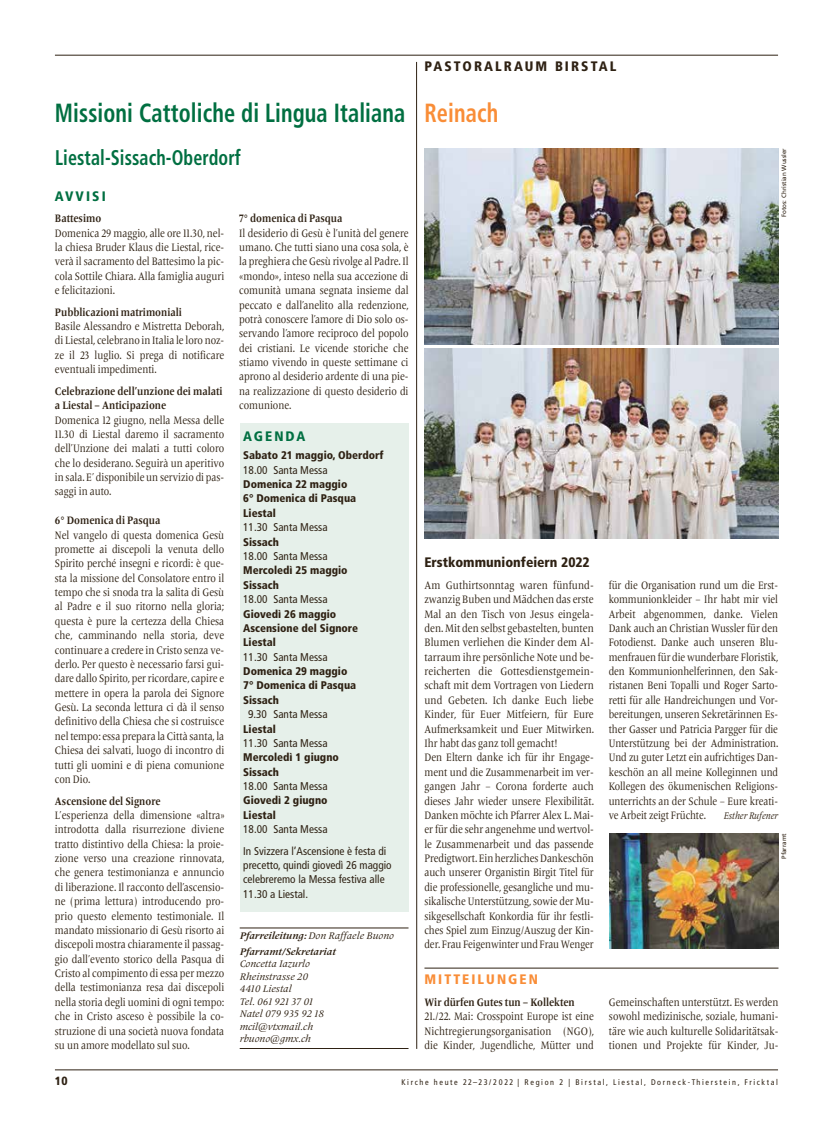
<style>
.page{position:relative;width:833px;height:1134px;background:#fff}
.page>*{position:absolute;margin:0;border:0;box-sizing:border-box;transform-origin:0 0}
.t1{font:700 condensed 26.25px "Frutiger";letter-spacing:.005em;color:#006f41;scale:.85 1}
.t2{font:700 condensed 26.25px "Frutiger";letter-spacing:.005em;color:#f98d37;scale:.85 1}
.t3{font:700 condensed 21.25px "Frutiger";letter-spacing:.005em;color:#006f41;scale:.85 1}
.t4{font:900 condensed 13.75px "Frutiger";color:#2e2113}
.t5{font:900 condensed 13.75px "Frutiger";letter-spacing:.15em;color:#2e2113}
.t6{font:900 condensed 13.75px "Frutiger";letter-spacing:.15em;color:#006f41}
.t7{font:900 condensed 13.75px "Frutiger";letter-spacing:.15em;color:#f98d37}
.t8{font:900 condensed 11.88px "Frutiger";color:#2e2113}
.t9{font:11.25px/14.4px "Frutiger Serif LT Pro";letter-spacing:-.005em;color:#2e2113;text-align:justify;scale:.85 1}
.t10{font:11.25px/14.4px "Frutiger Serif LT Pro";letter-spacing:-.005em;color:#2e2113;scale:.86 1}
.t11{font:11.25px/14.4px "Frutiger Serif LT Pro";letter-spacing:-.005em;color:#2e2113;text-align:justify;scale:.84 1}
.t12{font:condensed 11.25px/14.4px "Frutiger";color:#2e2113}
.t13{font:700 11.25px/14.4px "Frutiger Serif LT Pro";color:#2e2113;scale:.85 1}
.t14{font:900 condensed 11.12px/14.4px "Frutiger";color:#2e2113}
.t15{font:italic 10px/12.5px "Frutiger Serif LT Pro";color:#2e2113}
.t16{font:italic 700 10px/16px "Frutiger Serif LT Pro";color:#2e2113}
.t17{font:italic 10px "Frutiger Serif LT Pro";color:#2e2113;scale:.85 1}
.t18{font:condensed 8.12px "Frutiger";letter-spacing:.2em;color:#2e2113}
.t19{font:6.25px "Frutiger";color:#2e2113}
.s1{font-weight:400}
</style>
<div class="page">
<hr style="left:55px;top:1070px;width:723px;height:1px;background:#2e2113">
<div style="left:240px;top:423px;width:168px;height:489px;background:#e6f0ea"></div>
<img style="left:424px;top:148px;width:354px;height:196px">
<hr style="left:55px;top:55px;width:723px;height:1px;background:#2e2113">
<hr style="left:416px;top:62px;width:1px;height:987px;background:#2e2113">
<hr style="left:424px;top:968px;width:354px;height:1px;background:#2e2113">
<hr style="left:240px;top:928px;width:168px;height:1px;background:#2e2113">
<hr style="left:240px;top:1048px;width:168px;height:1px;background:#2e2113">
<img style="left:424px;top:348px;width:354px;height:190px">
<img style="left:609px;top:833px;width:169px;height:115px">
<h1 class="t1" style="left:55px;top:97px;width:414px">Missioni Cattoliche di Lingua Italiana</h1>
<h2 class="t3" style="left:55px;top:145px;width:220px">Liestal-Sissach-Oberdorf</h2>
<p class="t6" style="left:55px;top:188px;width:52px">AVVISI</p>
<p class="t13" style="left:55px;top:211px;width:56px">Battesimo</p>
<p class="t9" style="left:55px;top:226px;width:201px">Domenica 29 maggio, alle ore 11.30, nel&shy;la chiesa Bruder Klaus die Liestal, rice&shy;verà il sacramento del Battesimo la pic&shy;cola Sottile Chiara. Alla famiglia auguri e felicitazioni.</p>
<p class="t13" style="left:55px;top:305px;width:151px">Pubblicazioni matrimoniali</p>
<p class="t9" style="left:55px;top:319px;width:201px">Basile Alessandro e Mistretta Deborah, di Liestal, celebrano in Italia le loro noz&shy;ze il 23 luglio. Si prega di notificare eventuali impedimenti.</p>
<p class="t13" style="left:55px;top:384px;width:199px">Celebrazione dell’unzione dei malati a Liestal – Anticipazione</p>
<p class="t9" style="left:55px;top:413px;width:201px">Domenica 12 giugno, nella Messa delle 11.30 di Liestal daremo il sacramento dell’Unzione dei malati a tutti coloro che lo desiderano. Seguirà un aperitivo in sala. E’ disponibile un servizio di pas&shy;saggi in auto.</p>
<p class="t13" style="left:55px;top:513px;width:126px">6° Domenica di Pasqua</p>
<p class="t9" style="left:55px;top:528px;width:201px">Nel vangelo di questa domenica Gesù promette ai discepoli la venuta dello Spirito perché insegni e ricordi: è que&shy;sta la missione del Consolatore entro il tempo che si snoda tra la salita di Gesù al Padre e il suo ritorno nella gloria; questa è pure la certezza della Chiesa che, camminando nella storia, deve continuare a credere in Cristo senza ve&shy;derlo. Per questo è necessario farsi gui&shy;dare dallo Spirito, per ricordare, capire e mettere in opera la parola dei Signore Gesù. La seconda lettura ci dà il senso definitivo della Chiesa che si costruisce nel tempo: essa prepara la Città santa, la Chiesa dei salvati, luogo di incontro di tutti gli uomini e di piena comunione con Dio.</p>
<p class="t13" style="left:55px;top:794px;width:126px">Ascensione del Signore</p>
<p class="t9" style="left:55px;top:808px;width:201px">L’esperienza della dimensione «altra» introdotta dalla risurrezione diviene tratto distintivo della Chiesa: la proie&shy;zione verso una creazione rinnovata, che genera testimonianza e annuncio di liberazione. Il racconto dell’ascensio&shy;ne (prima lettura) introducendo pro&shy;prio questo elemento testimoniale. Il mandato missionario di Gesù risorto ai discepoli mostra chiaramente il passag&shy;gio dall’evento storico della Pasqua di Cristo al compimento di essa per mezzo della testimonianza resa dai discepoli nella storia degli uomini di ogni tempo: che in Cristo asceso è possibile la co&shy;struzione di una società nuova fondata su un amore modellato sul suo.</p>
<p class="t13" style="left:239px;top:211px;width:123px">7° domenica di Pasqua</p>
<p class="t9" style="left:239px;top:226px;width:201px">Il desiderio di Gesù è l’unità del genere umano. Che tutti siano una cosa sola, è la preghiera che Gesù rivolge al Padre. Il «mondo», inteso nella sua accezione di comunità umana segnata insieme dal peccato e dall’anelito alla redenzione, potrà conoscere l’amore di Dio solo os&shy;servando l’amore reciproco del popolo dei cristiani. Le vicende storiche che stiamo vivendo in queste settimane ci aprono al desiderio ardente di una pie&shy;na realizzazione di questo desiderio di comunione.</p>
<p class="t6" style="left:243px;top:428px;width:64px">AGENDA</p>
<p class="t14" style="left:243px;top:448px;width:142px">Sabato 21 maggio, Oberdorf</p>
<p class="t12" style="left:243px;top:463px;width:86px">18.00 Santa Messa</p>
<p class="t14" style="left:243px;top:477px;width:114px">Domenica 22 maggio<br>6° Domenica di Pasqua<br>Liestal</p>
<p class="t12" style="left:243px;top:520px;width:86px">11.30 Santa Messa</p>
<p class="t14" style="left:243px;top:534px;width:37px">Sissach</p>
<p class="t12" style="left:243px;top:549px;width:86px">18.00 Santa Messa</p>
<p class="t14" style="left:243px;top:563px;width:106px">Mercoledì 25 maggio<br>Sissach</p>
<p class="t12" style="left:243px;top:592px;width:86px">18.00 Santa Messa</p>
<p class="t14" style="left:243px;top:606px;width:116px">Giovedì 26 maggio<br>Ascensione del Signore<br>Liestal</p>
<p class="t12" style="left:243px;top:650px;width:86px">11.30 Santa Messa</p>
<p class="t14" style="left:243px;top:664px;width:114px">Domenica 29 maggio<br>7° Domenica di Pasqua<br>Sissach</p>
<p class="t12" style="left:248px;top:707px;width:81px">9.30 Santa Messa</p>
<p class="t14" style="left:243px;top:721px;width:34px">Liestal</p>
<p class="t12" style="left:243px;top:736px;width:86px">11.30 Santa Messa</p>
<p class="t14" style="left:243px;top:750px;width:97px">Mercoledì 1 giugno<br>Sissach</p>
<p class="t12" style="left:243px;top:779px;width:86px">18.00 Santa Messa</p>
<p class="t14" style="left:243px;top:793px;width:86px">Giovedì 2 giugno<br>Liestal</p>
<p class="t12" style="left:243px;top:818px;width:145px;line-height:21.6px">18.00 Santa Messa<br>In Svizzera l’Ascensione è festa di</p>
<p class="t12" style="left:243px;top:858px;width:150px">precetto, quindi giovedì 26 maggio celebreremo la Messa festiva alle<br>11.30 a Liestal.</p>
<p class="t16" style="left:240px;top:927px;width:156px">Pfarreileitung: <span class="s1">Don Raffaele Buono<br></span>Pfarramt/Sekretariat</p>
<p class="t15" style="left:240px;top:958px;width:86px">Concetta Iazurlo<br>Rheinstrasse 20<br>4410 Liestal<br>Tel. 061 921 37 01<br>Natel 079 935 92 18 mcil@vtxmail.ch rbuono@gmx.ch</p>
<p class="t5" style="left:424px;top:58px;width:194px">PASTORALRAUM BIRSTAL</p>
<h1 class="t2" style="left:424px;top:97px;width:88px">Reinach</h1>
<p class="t19" style="left:780px;top:217px;width:71px;rotate:-90deg">Fotos: Christian Wussler</p>
<p class="t4" style="left:424px;top:554px;width:167px">Erstkommunionfeiern 2022</p>
<p class="t10" style="left:424px;top:578px;width:199px">Am Guthirtsonntag waren fünfund&shy;zwanzig Buben und Mädchen das erste Mal an den Tisch von Jesus eingela&shy;den. Mit den selbst gebastelten, bunten Blumen verliehen die Kinder dem Al&shy;tarraum ihre persönliche Note und be&shy;reicherten die Gottesdienstgemein&shy;schaft mit dem Vortragen von Liedern und Gebeten. Ich danke Euch liebe Kinder, für Euer Mitfeiern, für Eure Aufmerksamkeit und Euer Mitwirken.<br>Ihr habt das ganz toll gemacht!<br>Den Eltern danke ich für ihr Engage&shy;ment und die Zusammenarbeit im ver&shy;gangen Jahr – Corona forderte auch dieses Jahr wieder unsere Flexibilität.<br>Danken möchte ich Pfarrer Alex L. Mai&shy;er für die sehr angenehme und wertvol&shy;le Zusammenarbeit und das passende Predigtwort. Ein herzliches Dankeschön auch unserer Organistin Birgit Titel für die professionelle, gesangliche und mu&shy;sikalische Unterstützung, sowie der Mu&shy;sikgesellschaft Konkordia für ihr festli&shy;ches Spiel zum Einzug/Auszug der Kin&shy;der. Frau Feigenwinter und Frau Wenger</p>
<p class="t11" style="left:609px;top:578px;width:203px">für die Organisation rund um die Erst&shy;kommunionkleider – Ihr habt mir viel Arbeit abgenommen, danke. Vielen Dank auch an Christian Wussler für den Fotodienst. Danke auch unseren Blu&shy;menfrauen für die wunderbare Floristik, den Kommunionhelferinnen, den Sak&shy;ristanen Beni Topalli und Roger Sarto&shy;retti für alle Handreichungen und Vor&shy;bereitungen, unseren Sekretärinnen Es&shy;ther Gasser und Patricia Pargger für die Unterstützung bei der Administration.<br>Und zu guter Letzt ein aufrichtiges Dan&shy;keschön an all meine Kolleginnen und Kollegen des ökumenischen Religions&shy;unterrichts an der Schule – Eure kreati&shy;ve Arbeit zeigt Früchte.</p>
<p class="t17" style="left:723px;top:809px;width:65px">Esther Rufener</p>
<p class="t19" style="left:780px;top:859px;width:27px;rotate:-90deg">Pfarramt</p>
<p class="t7" style="left:424px;top:971px;width:115px">MITTEILUNGEN</p>
<p class="t13" style="left:424px;top:995px;width:178px">Wir dürfen Gutes tun – Kollekten</p>
<p class="t9" style="left:424px;top:1009px;width:201px">21./22. Mai: Crosspoint Europe ist eine Nichtregierungsorganisation (NGO), die Kinder, Jugendliche, Mütter und</p>
<p class="t9" style="left:609px;top:995px;width:201px">Gemeinschaften unterstützt. Es werden sowohl medizinische, soziale, humani&shy;täre wie auch kulturelle Solidaritätsak&shy;tionen und Projekte für Kinder, Ju-</p>
<p class="t8" style="left:55px;top:1074px;width:14px">10</p>
<p class="t18" style="left:401px;top:1077px;width:378px">Kirche heute 22–23/2022 | Region 2 | Birstal, Liestal, Dorneck-Thierstein, Fricktal</p>
</div>
